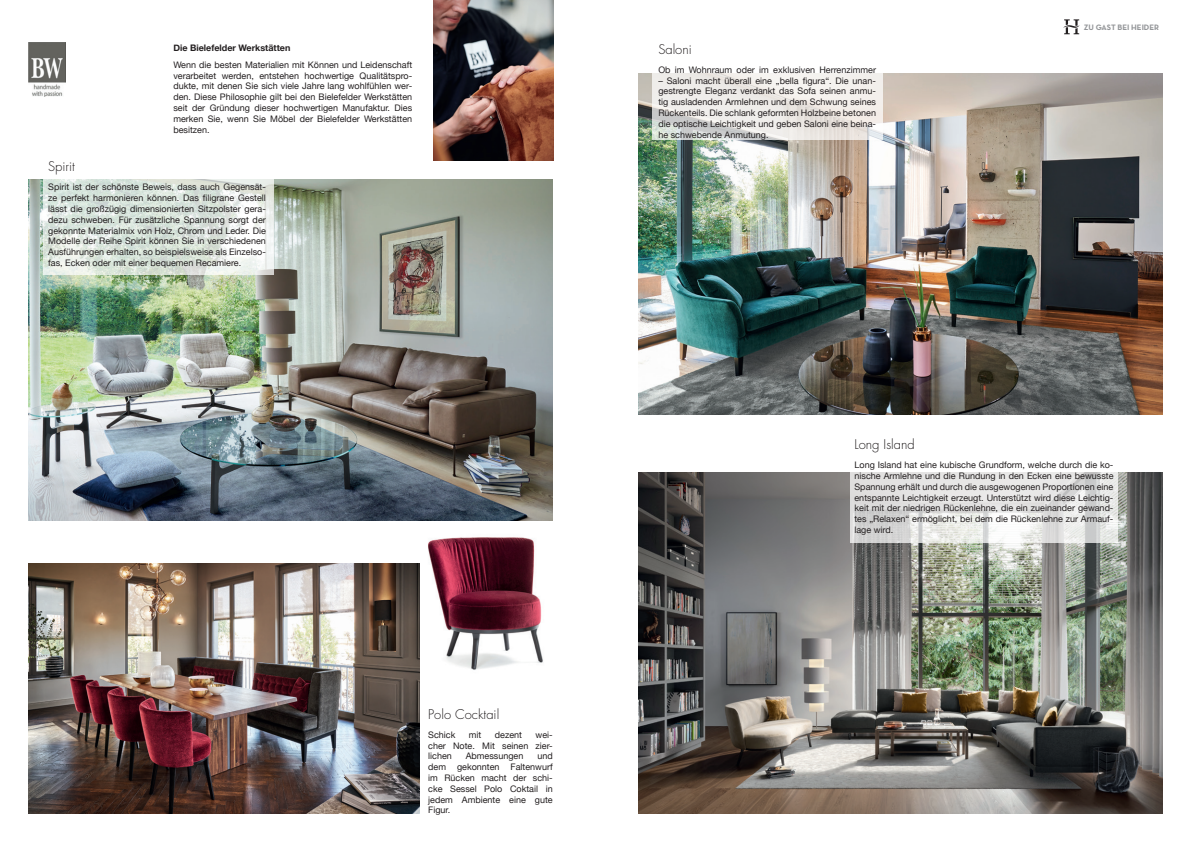
<style>
.page{position:relative;width:1191px;height:842px;background:#fff}
.page>*{position:absolute;margin:0;border:0;box-sizing:border-box;transform-origin:0 0}
.t1{font:300 13px "Futura Std";color:#231f20}
.t2{font:9px/10.8px "Helvetica Neue";color:#231f20;text-align:justify}
.t3{font:700 9px "Helvetica Neue";color:#231f20}
.t4{font:8px "Neutra Text Bold Alt";color:#939598}
</style>
<div class="page">
<img style="left:638px;top:73px;width:524px;height:341px">
<svg style="left:652px;top:73px;width:230px;height:67px;background:#eae8e5"></svg>
<img style="left:28px;top:43px;width:37px;height:54px">
<img style="left:398px;top:520px;width:155px;height:150px">
<svg style="left:1063px;top:19px;width:16px;height:15px"></svg>
<img style="left:434px;top:0;width:120px;height:160px">
<img style="left:28px;top:179px;width:525px;height:341px">
<img style="left:638px;top:473px;width:524px;height:341px">
<img style="left:28px;top:563px;width:392px;height:251px">
<svg style="left:43px;top:179px;width:231px;height:95px"></svg>
<svg style="left:849px;top:472px;width:268px;height:70px;background:#e1e1e0"></svg>
<p class="t3" style="left:173px;top:41px;width:118px">Die Bielefelder Werkstätten</p>
<p class="t2" style="left:173px;top:60px;width:240px">Wenn die besten Materialien mit Können und Leidenschaft verarbeitet werden, entstehen hochwertige Qualitätspro&shy;dukte, mit denen Sie sich viele Jahre lang wohlfühlen wer&shy;den. Diese Philosophie gilt bei den Bielefelder Werkstätten seit der Gründung dieser hochwertigen Manufaktur. Dies merken Sie, wenn Sie Möbel der Bielefelder Werkstätten besitzen.</p>
<p class="t1" style="left:48px;top:159px;width:28px">Spirit</p>
<p class="t2" style="left:48px;top:182px;width:219px">Spirit ist der schönste Beweis, dass auch Gegensät&shy;ze perfekt harmonieren können. Das filigrane Gestell lässt die großzügig dimensionierten Sitzpolster gera&shy;dezu schweben. Für zusätzliche Spannung sorgt der gekonnte Materialmix von Holz, Chrom und Leder. Die Modelle der Reihe Spirit können Sie in verschiedenen Ausführungen erhalten, so beispielsweise als Einzelso&shy;fas, Ecken oder mit einer bequemen Recamiere.</p>
<p class="t1" style="left:428px;top:706px;width:73px">Polo Cocktail</p>
<p class="t2" style="left:428px;top:730px;width:29px">Schick</p>
<p class="t2" style="left:469px;top:730px;width:14px">mit</p>
<p class="t2" style="left:495px;top:730px;width:29px">dezent</p>
<p class="t2" style="left:428px;top:730px;width:126px;text-indent:107px">wei&shy;cher Note. Mit seinen zier&shy;lichen</p>
<p class="t2" style="left:428px;top:751px;width:126px;text-indent:109px">und dem gekonnten Faltenwurf im Rücken macht der schi&shy;cke Sessel Polo Coktail in jedem Ambiente eine gute Figur.</p>
<p class="t2" style="left:466px;top:751px;width:59px">Abmessungen</p>
<p class="t1" style="left:658px;top:41px;width:35px">Saloni</p>
<p class="t2" style="left:658px;top:65px;width:219px">Ob im Wohnraum oder im exklusiven Herrenzimmer</p>
<p class="t2" style="left:658px;top:76px;width:219px">– Saloni macht überall eine „bella figura“. Die unan&shy;gestrengte Eleganz verdankt das Sofa seinen anmu&shy;tig ausladenden Armlehnen und dem Schwung seines Rückenteils. Die schlank geformten Holzbeine betonen die optische Leichtigkeit und geben Saloni eine beina&shy;he schwebende Anmutung.</p>
<p class="t4" style="left:1083px;top:22px;width:77px">ZU GAST BEI HEIDER</p>
<p class="t1" style="left:854px;top:436px;width:62px">Long Island</p>
<p class="t2" style="left:854px;top:460px;width:260px">Long Island hat eine kubische Grundform, welche durch die ko&shy;nische Armlehne und die Rundung in den Ecken eine bewusste Spannung erhält und durch die ausgewogenen Proportionen eine entspannte Leichtigkeit erzeugt. Unterstützt wird diese Leichtig&shy;keit mit der niedrigen Rückenlehne, die ein zueinander gewand&shy;tes „Relaxen“ ermöglicht, bei dem die Rückenlehne zur Armauf&shy;lage wird.</p>
</div>
